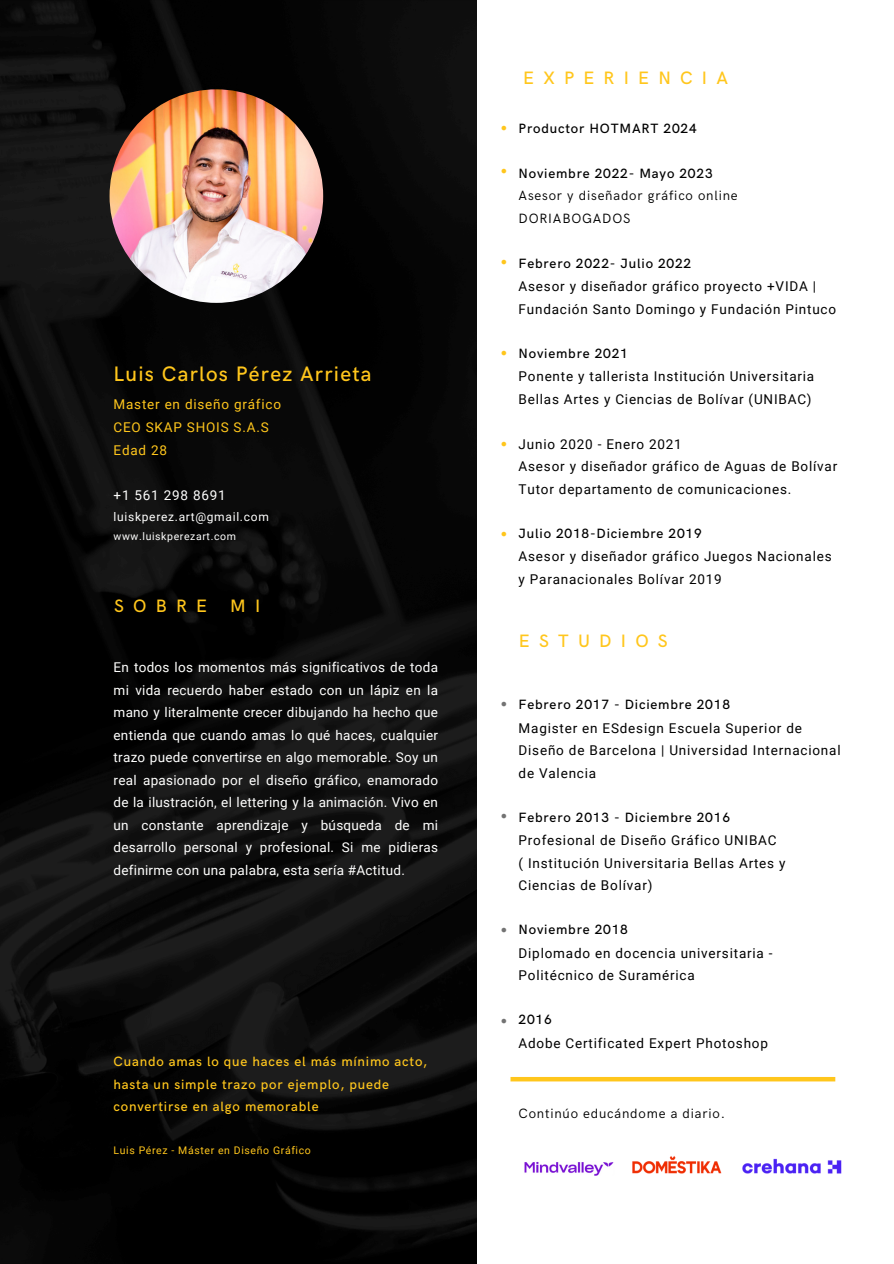
<style>
.page{position:relative;width:894px;height:1264px;background:#fff}
.page>*{position:absolute;margin:0;border:0;box-sizing:border-box;transform-origin:0 0}
.t1{font:500 21px "HK Grotesk";letter-spacing:.06em;color:#ffc61c}
.t2{font:500 18px "HK Grotesk";letter-spacing:.51em;color:#ffc61c}
.t3{font:13.5px/23.1px "Roboto";letter-spacing:.06em;color:#000}
.t4{font:13.5px/22.5px "Roboto";letter-spacing:.02em;color:#fffffe;text-align:justify}
.t5{font:500 13.5px/22.8px "HK Grotesk";letter-spacing:.06em;color:#ffc61c}
.t6{font:13.5px/22.5px "HK Grotesk";letter-spacing:.06em;color:#000}
.t7{font:13.5px/22.8px "Roboto";letter-spacing:.06em;color:#ffc61c}
.t8{font:500 13.5px "HK Grotesk";letter-spacing:.06em;color:#000}
.t9{font:13.5px "Roboto";letter-spacing:.06em;color:#fffffe}
.t10{font:12px "Roboto";letter-spacing:.06em;color:#fffffe}
.t11{font:10.5px "Roboto";letter-spacing:.06em;color:#ffc61c}
.t12{font:10.5px "Roboto";letter-spacing:.06em;color:#fffffe}
.t13{font:10.5px "Liberation Serif";color:#ffc61c}
.t14{font:10.5px "Liberation Serif";color:#737373}
.s1{font-weight:500}
.s2{font-family:"HK Grotesk";font-weight:500}
</style>
<div class="page">
<img style="left:0;top:0;width:476px;height:1263px">
<img style="left:109px;top:89px;width:214px;height:214px;border-radius:50%">
<div style="left:510px;top:1076px;width:325px;height:5px;background:#ffc61c"></div>
<img style="left:524px;top:1156px;width:318px;height:20px">
<h4 class="t1" style="left:113px;top:362px;width:259px">Luis Carlos Pérez Arrieta</h4>
<h4 class="t7" style="left:113px;top:393px;width:169px">Master en diseño gráfico<br>CEO SKAP SHOIS S.A.S<br>Edad 28</h4>
<h3 class="t9" style="left:113px;top:488px;width:114px">+1 561 298 8691</h3>
<h3 class="t10" style="left:113px;top:509px;width:157px">luiskperez.art@gmail.com</h3>
<h3 class="t12" style="left:113px;top:530px;width:124px">www.luiskperezart.com</h3>
<h1 class="t2" style="left:114px;top:595px;width:94px">SOBRE</h1>
<h1 class="t2" style="left:230px;top:595px;width:32px">M I</h1>
<p class="t4" style="left:113px;top:656px;width:326px">En todos los momentos más significativos de toda mi vida recuerdo haber estado con un lápiz en la mano y literalmente crecer dibujando ha hecho que entienda que cuando amas lo qué haces, cualquier trazo puede convertirse en algo memorable. Soy un real apasionado por el diseño gráfico, enamorado de la ilustración, el lettering y la animación. Vivo en un constante aprendizaje y búsqueda de mi desarrollo personal y profesional. Si me pidieras definirme con una palabra, esta sería #Actitud.</p>
<h5 class="t5" style="left:113px;top:1050px;width:315px">Cuando amas lo que haces el más mínimo acto, hasta un simple trazo por ejemplo, puede convertirse en algo memorable</h5>
<h2 class="t11" style="left:113px;top:1144px;width:199px">Luis Pérez - Máster en Diseño Gráfico</h2>
<h4 class="t2" style="left:523px;top:68px;width:206px">EXPERIENCIA</h4>
<h2 class="t13" style="left:500px;top:122px;width:8px">●</h2>
<h4 class="t13" style="left:500px;top:165px;width:8px">●</h4>
<p class="t13" style="left:500px;top:255px;width:8px">●</p>
<p class="t13" style="left:500px;top:346px;width:8px">●</p>
<p class="t13" style="left:500px;top:437px;width:8px">●</p>
<h4 class="t13" style="left:500px;top:528px;width:8px">●</h4>
<p class="t8" style="left:518px;top:120px;width:180px">Productor HOTMART 2024</p>
<p class="t6" style="left:518px;top:162px;width:220px"><span class="s1">Noviembre 2022- Mayo 2023<br></span>Asesor y diseñador gráfico online<br>DORIABOGADOS</p>
<h2 class="t3" style="left:518px;top:251px;width:319px"><span class="s2">Febrero 2022- Julio 2022<br></span>Asesor y diseñador gráfico proyecto +VIDA |<br>Fundación Santo Domingo y Fundación Pintuco</h2>
<h3 class="t3" style="left:518px;top:341px;width:297px"><span class="s2">Noviembre 2021<br></span>Ponente y tallerista Institución Universitaria<br>Bellas Artes y Ciencias de Bolívar (UNIBAC)</h3>
<h4 class="t3" style="left:518px;top:433px;width:320px;line-height:22.5px">Junio 2020 - Enero 2021<br>Asesor y diseñador gráfico de Aguas de Bolívar<br>Tutor departamento de comunicaciones.</h4>
<h4 class="t3" style="left:518px;top:521px;width:314px"><span class="s2">Julio 2018-Diciembre 2019<br></span>Asesor y diseñador gráfico Juegos Nacionales y Paranacionales Bolívar 2019</h4>
<h4 class="t2" style="left:519px;top:631px;width:150px">ESTUDIOS</h4>
<p class="t14" style="left:500px;top:697px;width:8px">●</p>
<h4 class="t14" style="left:500px;top:809px;width:8px">●</h4>
<h4 class="t14" style="left:500px;top:923px;width:8px">●</h4>
<h4 class="t14" style="left:500px;top:1014px;width:8px">●</h4>
<p class="t3" style="left:518px;top:693px;width:323px"><span class="s2">Febrero 2017 - Diciembre 2018<br></span>Magister en ESdesign Escuela Superior de Diseño de Barcelona | Universidad Internacional de Valencia</p>
<p class="t3" style="left:518px;top:805px;width:268px"><span class="s2">Febrero 2013 - Diciembre 2016<br></span>Profesional de Diseño Gráfico UNIBAC<br>( Institución Universitaria Bellas Artes y Ciencias de Bolívar)</p>
<p class="t3" style="left:518px;top:918px;width:255px"><span class="s2">Noviembre 2018<br></span>Diplomado en docencia universitaria -<br>Politécnico de Suramérica</p>
<p class="t3" style="left:518px;top:1007px;width:251px;line-height:23.7px"><span class="s2">2016<br></span>Adobe Certificated Expert Photoshop</p>
<h4 class="t6" style="left:518px;top:1102px;width:208px">Continúo educándome a diario.</h4>
</div>
